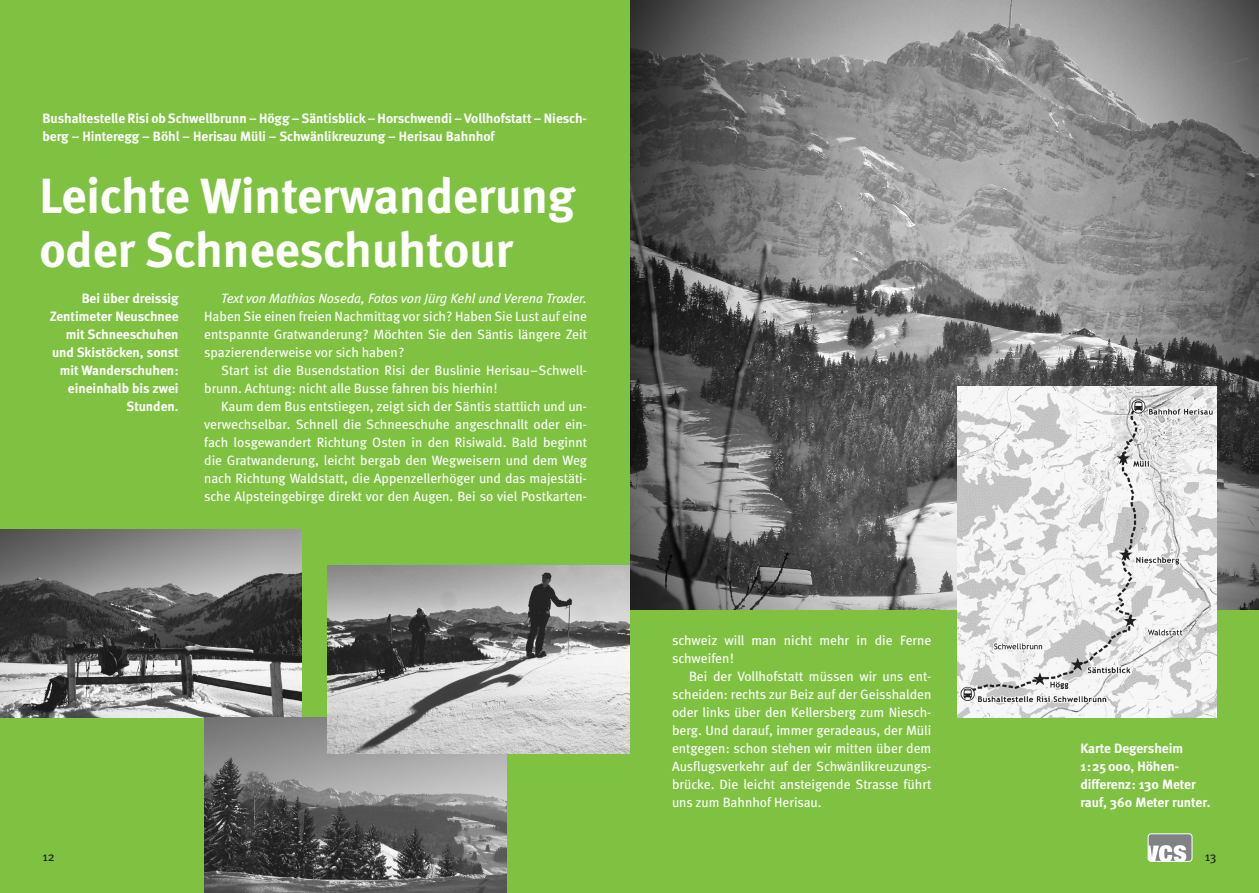
<style>
.page{position:relative;width:1259px;height:893px;background:#7fc241}
.page>*{position:absolute;margin:0;border:0;box-sizing:border-box;transform-origin:0 0}
.t1{font:700 49.35px/54px "Meta";color:#fff}
.t2{font:13.5px/18px "Meta";color:#fff;text-align:justify}
.t3{font:700 13.5px/18px "Meta";color:#fff}
.t4{font:italic 13.5px "Meta";color:#fff}
.t5{font:12.75px "Meta";color:#231f20}
</style>
<div class="page">
<div style="left:1148px;top:834px;width:44px;height:27px;background:#808285;border-radius:3px"></div>
<div style="left:1148px;top:834px;width:44px;height:27px;border:1px solid #fff;border-radius:3px"></div>
<svg style="left:1148px;top:845px;width:38px;height:16px"></svg>
<img style="left:630px;top:0;width:629px;height:609px">
<img style="left:0;top:529px;width:302px;height:188px">
<img style="left:957px;top:387px;width:259px;height:330px">
<img style="left:204px;top:717px;width:302px;height:176px">
<img style="left:327px;top:565px;width:302px;height:188px">
<p class="t3" style="left:43px;top:109px;width:546px">Bushaltestelle Risi ob Schwellbrunn – Högg – Säntisblick – Horschwendi – Vollhofstatt – Niesch&shy;berg – Hinteregg – Böhl – Herisau Müli – Schwänlikreuzung – Herisau Bahnhof</p>
<h1 class="t1" style="left:39px;top:168px;width:537px">Leichte Winterwanderung oder Schneeschuhtour</h1>
<p class="t3" style="left:50px;top:289px;width:131px;text-align:right">Bei über dreissig<br>Zentimeter Neuschnee mit Schneeschuhen und Skistöcken, sonst mit Wanderschuhen: eineinhalb bis zwei<br>Stunden.</p>
<p class="t4" style="left:221px;top:291px;width:367px">Text von Mathias Noseda, Fotos von Jürg Kehl und Verena Troxler.</p>
<p class="t2" style="left:204px;top:307px;width:384px">Haben Sie einen freien Nachmittag vor sich? Haben Sie Lust auf eine entspannte Gratwanderung? Möchten Sie den Säntis längere Zeit spazierenderweise vor sich haben?</p>
<p class="t2" style="left:204px;top:361px;width:384px;text-indent:17px">Start ist die Busendstation Risi der Buslinie Herisau–Schwell&shy;brunn. Achtung: nicht alle Busse fahren bis hierhin!</p>
<p class="t2" style="left:204px;top:397px;width:384px;text-indent:17px">Kaum dem Bus entstiegen, zeigt sich der Säntis stattlich und un&shy;verwechselbar. Schnell die Schneeschuhe angeschnallt oder ein&shy;fach losgewandert Richtung Osten in den Risiwald. Bald beginnt die Gratwanderung, leicht bergab den Wegweisern und dem Weg nach Richtung Waldstatt, die Appenzellerhöger und das majestäti&shy;sche Alpsteingebirge direkt vor den Augen. Bei so viel Postkarten-</p>
<p class="t2" style="left:672px;top:631px;width:261px">schweiz will man nicht mehr in die Ferne schweifen!</p>
<p class="t2" style="left:672px;top:667px;width:261px;text-indent:17px">Bei der Vollhofstatt müssen wir uns ent&shy;scheiden: rechts zur Beiz auf der Geisshalden oder links über den Kellersberg zum Niesch&shy;berg. Und darauf, immer geradeaus, der Müli entgegen: schon stehen wir mitten über dem Ausflugsverkehr auf der Schwänlikreuzungs&shy;brücke. Die leicht ansteigende Strasse führt uns zum Bahnhof Herisau.</p>
<p class="t3" style="left:1080px;top:739px;width:132px">Karte Degersheim<br>1:25 000, Höhen&shy;differenz: 130 Meter rauf, 360 Meter runter.</p>
<p class="t5" style="left:43px;top:849px;width:14px">12</p>
<p class="t5" style="left:1204px;top:849px;width:13px">13</p>
</div>
